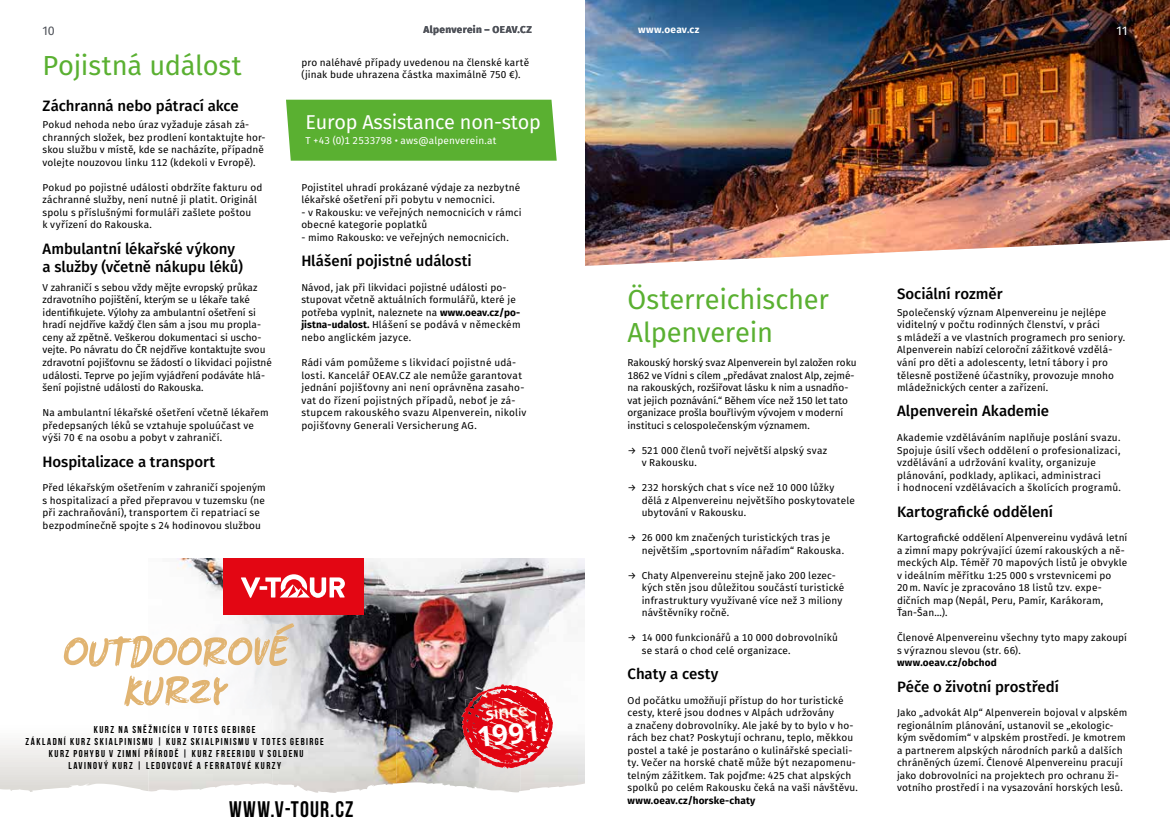
<style>
.page{position:relative;width:1170px;height:837px;background:#fff}
.page>*{position:absolute;margin:0;border:0;box-sizing:border-box;transform-origin:0 0}
.t1{font:50px/38.8px "Markerfield W00";letter-spacing:.03em;color:#e1b472;text-align:center}
.t2{font:700 27.88px "Open Sans";color:#fff}
.t3{font:27.5px/33px "Fira Sans";letter-spacing:-.01em;color:#5ab031}
.t4{font:700 22.5px "Bebas Neue";letter-spacing:.055em;color:#000}
.t5{font:20px "Fira Sans";letter-spacing:-.01em;color:#fff}
.t6{font:600 17.25px "Open Sans";color:#fff}
.t7{font:500 15px/18px "Fira Sans";letter-spacing:-.005em;color:#000}
.t8{font:12.5px "Fira Sans";color:#50535a}
.t9{font:12.5px "Fira Sans";color:#fff}
.t10{font:10px/12.5px "Fira Sans";letter-spacing:.015em;color:#000}
.t11{font:10px/12.5px "Fira Sans";letter-spacing:-.005em;color:#000}
.t12{font:700 10px/12px "Bebas Neue";letter-spacing:.145em;color:#000;text-align:center}
.t13{font:700 10px "Fira Sans";letter-spacing:.015em;color:#000}
.t14{font:10px "Fira Sans";letter-spacing:.015em;color:#fff}
.t15{font:700 10px "Fira Sans";letter-spacing:.035em;color:#50535a}
.t16{font:700 10px "Fira Sans";letter-spacing:.035em;color:#fff}
.s1{font-weight:700}
</style>
<div class="page">
<img style="left:585px;top:0;width:584px;height:266px">
<img style="left:177px;top:558px;width:343px;height:150px">
<img style="left:520px;top:558px;width:65px;height:108px">
<img style="left:148px;top:708px;width:248px;height:84px">
<img style="left:396px;top:708px;width:83px;height:80px">
<svg style="left:461px;top:684px;width:92px;height:84px;background:#d8535b"></svg>
<img style="left:530px;top:693px;width:4px;height:8px">
<div style="left:223px;top:557px;width:140px;height:57px;background:#e30613"></div>
<svg style="left:241px;top:574px;width:104px;height:23px"></svg>
<img style="left:492px;top:693px;width:38px;height:24px">
<img style="left:471px;top:691px;width:21px;height:18px">
<img style="left:535px;top:709px;width:15px;height:27px">
<svg style="left:0;top:743px;width:148px;height:48px"></svg>
<div style="left:286px;top:100px;width:270px;height:61px;background:#5ab031"></div>
<p class="t8" style="left:43px;top:22px;width:14px">10</p>
<h3 class="t3" style="left:43px;top:51px;width:201px">Pojistná událost</h3>
<h3 class="t7" style="left:43px;top:97px;width:198px">Záchranná nebo pátrací akce</h3>
<p class="t10" style="left:43px;top:119px;width:224px">Pokud nehoda nebo úraz vyžaduje zásah zá&shy;chranných složek, bez prodlení kontaktujte hor&shy;skou službu v místě, kde se nacházíte, případně volejte nouzovou linku 112 (kdekoli v Evropě).</p>
<p class="t10" style="left:43px;top:182px;width:221px">Pokud po pojistné události obdržíte fakturu od záchranné služby, není nutné ji platit. Originál spolu s příslušnými formuláři zašlete poštou<br>k vyřízení do Rakouska.</p>
<h3 class="t7" style="left:43px;top:240px;width:202px">Ambulantní lékařské výkony a služby (včetně nákupu léků)</h3>
<p class="t10" style="left:43px;top:282px;width:231px">V zahraničí s sebou vždy mějte evropský průkaz zdravotního pojištění, kterým se u lékaře také identifikujete. Výlohy za ambulantní ošetření si hradí nejdříve každý člen sám a jsou mu propla&shy;ceny až zpětně. Veškerou dokumentaci si uscho&shy;vejte. Po návratu do ČR nejdříve kontaktujte svou zdravotní pojišťovnu se žádostí o likvidaci pojistné události. Teprve po jejím vyjádření podáváte hlá&shy;šení pojistné události do Rakouska.</p>
<p class="t10" style="left:43px;top:407px;width:228px">Na ambulantní lékařské ošetření včetně lékařem předepsaných léků se vztahuje spoluúčast ve výši 70 € na osobu a pobyt v zahraničí.</p>
<h3 class="t7" style="left:43px;top:453px;width:174px">Hospitalizace a transport</h3>
<p class="t10" style="left:43px;top:482px;width:225px">Před lékařským ošetřením v zahraničí spojeným s hospitalizací a před přepravou v tuzemsku (ne při zachraňování), transportem či repatriací se bezpodmínečně spojte s 24 hodinovou službou</p>
<p class="t15" style="left:423px;top:22px;width:110px">Alpenverein – OEAV.CZ</p>
<p class="t10" style="left:301px;top:57px;width:229px">pro naléhavé případy uvedenou na členské kartě (jinak bude uhrazena částka maximálně 750 €).</p>
<h3 class="t5" style="left:305px;top:107px;width:237px">Europ Assistance non-stop</h3>
<p class="t14" style="left:305px;top:134px;width:192px">T +43 (0)1 2533798 • aws@alpenverein.at</p>
<p class="t10" style="left:301px;top:182px;width:220px">Pojistitel uhradí prokázané výdaje za nezbytné lékařské ošetření při pobytu v nemocnici.</p>
<p class="t10" style="left:301px;top:207px;width:222px">- v Rakousku: ve veřejných nemocnicích v rámci obecné kategorie poplatků</p>
<p class="t10" style="left:301px;top:232px;width:209px">- mimo Rakousko: ve veřejných nemocnicích.</p>
<h3 class="t7" style="left:301px;top:253px;width:172px">Hlášení pojistné události</h3>
<p class="t10" style="left:301px;top:282px;width:221px">Návod, jak při likvidaci pojistné události po&shy;stupovat včetně aktuálních formulářů, které je potřeba vyplnit, naleznete na <span class="s1">www.oeav.cz/po&shy;jistna-udalost.</span> Hlášení se podává v německém nebo anglickém jazyce.</p>
<p class="t10" style="left:301px;top:357px;width:226px">Rádi vám pomůžeme s likvidací pojistné udá&shy;losti. Kancelář OEAV.CZ ale nemůže garantovat jednání pojišťovny ani není oprávněna zasaho&shy;vat do řízení pojistných případů, neboť je zá&shy;stupcem rakouského svazu Alpenverein, nikoliv pojišťovny Generali Versicherung AG.</p>
<h1 class="t1" style="left:62px;top:630px;width:225px">OUTDOOROVÉ<br>KURZY</h1>
<p class="t12" style="left:26px;top:722px;width:300px">KURZ NA SNĚŽNICÍCH V TOTES GEBIRGE<br>ZÁKLADNÍ KURZ SKIALPINISMU | KURZ SKIALPINISMU V TOTES GEBIRGE KURZ POHYBU V ZIMNÍ PŘÍRODĚ | KURZ FREERIDU V SOLDENU<br>LAVINOVÝ KURZ | LEDOVCOVÉ A FERRATOVÉ KURZY</p>
<h3 class="t4" style="left:229px;top:796px;width:126px">WWW.V-TOUR.CZ</h3>
<h3 class="t6" style="left:484px;top:701px;width:44px;rotate:-6deg">since</h3>
<h2 class="t2" style="left:475px;top:717px;width:65px;rotate:-6deg">1991</h2>
<p class="t16" style="left:638px;top:22px;width:63px">www.oeav.cz</p>
<p class="t9" style="left:1116px;top:22px;width:12px">11</p>
<h3 class="t3" style="left:627px;top:284px;width:203px">Österreichischer<br>Alpenverein</h3>
<p class="t11" style="left:627px;top:357px;width:230px">Rakouský horský svaz Alpenverein byl založen roku 1862 ve Vídni s cílem „předávat znalost Alp, zejmé&shy;na rakouských, rozšiřovat lásku k nim a usnadňo&shy;vat jejich poznávání.“ Během více než 150 let tato organizace prošla bouřlivým vývojem v moderní instituci s celospolečenským významem.</p>
<p class="t10" style="left:641px;top:444px;width:187px;text-indent:-14px">→ 521 000 členů tvoří největší alpský svaz v Rakousku.</p>
<p class="t10" style="left:641px;top:482px;width:215px;text-indent:-14px">→ 232 horských chat s více než 10 000 lůžky dělá z Alpenvereinu největšího poskytovatele ubytování v Rakousku.</p>
<p class="t10" style="left:641px;top:532px;width:204px;text-indent:-14px">→ 26 000 km značených turistických tras je největším „sportovním nářadím“ Rakouska.</p>
<p class="t10" style="left:641px;top:569px;width:204px;text-indent:-14px">→ Chaty Alpenvereinu stejně jako 200 lezec&shy;kých stěn jsou důležitou součástí turistické infrastruktury využívané více než 3 miliony návštěvníky ročně.</p>
<p class="t10" style="left:641px;top:632px;width:198px;text-indent:-14px">→ 14 000 funkcionářů a 10 000 dobrovolníků se stará o chod celé organizace.</p>
<h3 class="t7" style="left:627px;top:665px;width:92px">Chaty a cesty</h3>
<p class="t10" style="left:627px;top:694px;width:232px">Od počátku umožňují přístup do hor turistické cesty, které jsou dodnes v Alpách udržovány<br>a značeny dobrovolníky. Ale jaké by to bylo v ho&shy;rách bez chat? Poskytují ochranu, teplo, měkkou postel a také je postaráno o kulinářské speciali&shy;ty. Večer na horské chatě může být nezapomenu&shy;telným zážitkem. Tak pojďme: 425 chat alpských spolků po celém Rakousku čeká na vaši návštěvu.</p>
<p class="t13" style="left:627px;top:793px;width:129px">www.oeav.cz/horske-chaty</p>
<h3 class="t7" style="left:896px;top:286px;width:107px">Sociální rozměr</h3>
<p class="t10" style="left:896px;top:307px;width:230px">Společenský význam Alpenvereinu je nejlépe viditelný v počtu rodinných členství, v práci<br>s mládeží a ve vlastních programech pro seniory.<br>Alpenverein nabízí celoroční zážitkové vzdělá&shy;vání pro děti a adolescenty, letní tábory i pro tělesně postižené účastníky, provozuje mnoho mládežnických center a zařízení.</p>
<h3 class="t7" style="left:896px;top:403px;width:154px">Alpenverein Akademie</h3>
<p class="t10" style="left:896px;top:432px;width:225px">Akademie vzděláváním naplňuje poslání svazu.<br>Spojuje úsilí všech oddělení o profesionalizaci, vzdělávání a udržování kvality, organizuje plánování, podklady, aplikaci, administraci<br>i hodnocení vzdělávacích a školících programů.</p>
<h3 class="t7" style="left:896px;top:503px;width:157px">Kartografické oddělení</h3>
<p class="t10" style="left:896px;top:532px;width:232px">Kartografické oddělení Alpenvereinu vydává letní a zimní mapy pokrývající území rakouských a ně&shy;meckých Alp. Téměř 70 mapových listů je obvykle v ideálním měřítku 1:25 000 s vrstevnicemi po 20m. Navíc je zpracováno 18 listů tzv. expe&shy;dičních map (Nepál, Peru, Pamír, Karákoram, Ťan-Šan…).</p>
<p class="t10" style="left:896px;top:632px;width:231px">Členové Alpenvereinu všechny tyto mapy zakoupí s výraznou slevou (str. 66).</p>
<p class="t13" style="left:896px;top:655px;width:101px">www.oeav.cz/obchod</p>
<h3 class="t7" style="left:896px;top:678px;width:164px">Péče o životní prostředí</h3>
<p class="t10" style="left:896px;top:707px;width:232px">Jako „advokát Alp“ Alpenverein bojoval v alpském regionálním plánování, ustanovil se „ekologic&shy;kým svědomím“ v alpském prostředí. Je kmotrem a partnerem alpských národních parků a dalších chráněných území. Členové Alpenvereinu pracují jako dobrovolníci na projektech pro ochranu ži&shy;votního prostředí i na vysazování horských lesů.</p>
</div>
